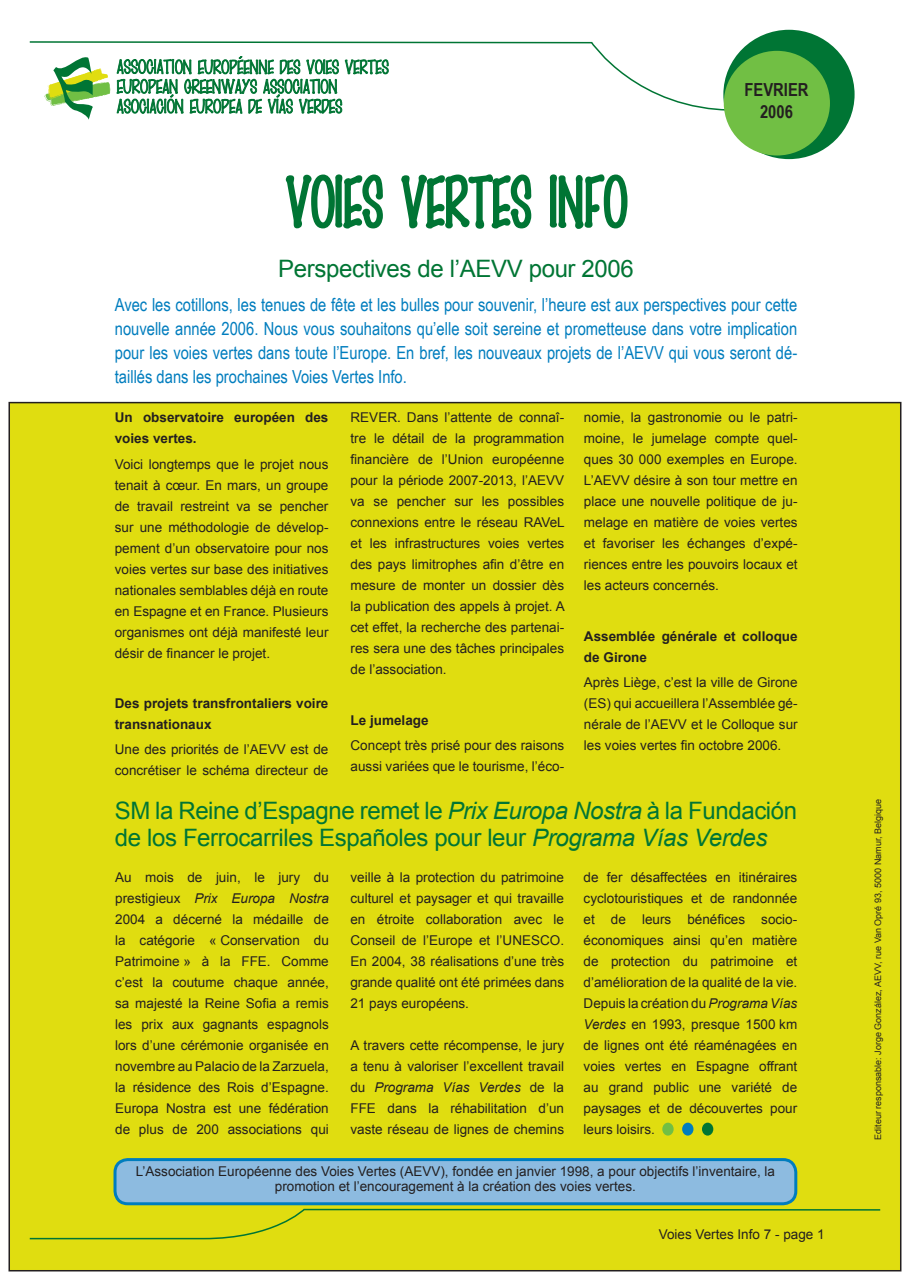
<style>
.page{position:relative;width:910px;height:1280px;background:#fff}
.page>*{position:absolute;margin:0;border:0;box-sizing:border-box;transform-origin:0 0}
.t1{font:60px "Marker Fine Point";letter-spacing:.02em;color:#007534}
.t2{font:24px/27px "Arial";letter-spacing:-.015em;color:#007534}
.t3{font:18px/24px "Arial Narrow";color:#007dbe;text-align:justify}
.t4{font:700 18px/21.6px "Arial Narrow";color:#231f20;text-align:center}
.t5{font:13.5px/21px "Arial";color:#231f20;text-align:justify}
.t6{font:700 13.5px/21px "Arial";color:#231f20}
.t7{font:9px "Arial";color:#231f20}
.s1{font-style:italic}
</style>
<div class="page">
<div style="left:9px;top:403px;width:892px;height:868px;background:#e0dd10"></div>
<svg style="left:285px;top:174px;width:98px;height:55px"></svg>
<svg style="left:401px;top:174px;width:131px;height:55px"></svg>
<svg style="left:549px;top:174px;width:79px;height:55px"></svg>
<svg style="left:29px;top:41px;width:707px;height:71px"></svg>
<svg style="left:29px;top:1158px;width:852px;height:82px"></svg>
<div style="left:723px;top:30px;width:132px;height:129px;background:#007534;border-radius:50%"></div>
<div style="left:724px;top:51px;width:106px;height:104px;background:#71bf44;border-radius:50%"></div>
<svg style="left:44px;top:56px;width:345px;height:64px"></svg>
<div style="left:662px;top:1123px;width:12px;height:12px;background:#71bf44;border-radius:50%"></div>
<div style="left:682px;top:1123px;width:11px;height:12px;background:#007dbe;border-radius:50%"></div>
<div style="left:702px;top:1123px;width:11px;height:12px;background:#007534;border-radius:50%"></div>
<h1 class="t1" style="left:287px;top:164px;width:342px">VOIES VERTES INFO</h1>
<h3 class="t4" style="left:744px;top:78px;width:65px">FEVRIER<br>2006</h3>
<h2 class="t2" style="left:278px;top:255px;width:357px">Perspectives de l’AEVV pour 2006</h2>
<p class="t3" style="left:115px;top:292px;width:684px">Avec les cotillons, les tenues de fête et les bulles pour souvenir, l’heure est aux perspectives pour cette nouvelle année 2006. Nous vous souhaitons qu’elle soit sereine et prometteuse dans votre implication pour les voies vertes dans toute l’Europe. En bref, les nouveaux projets de l’AEVV qui vous seront dé&shy;taillés dans les prochaines Voies Vertes Info.</p>
<p class="t6" style="left:115px;top:407px;width:215px">Un observatoire européen des voies vertes.</p>
<p class="t5" style="left:115px;top:453px;width:215px">Voici longtemps que le projet nous tenait à cœur. En mars, un groupe de travail restreint va se pencher sur une méthodologie de dévelop&shy;pement d’un observatoire pour nos voies vertes sur base des initiatives nationales semblables déjà en route en Espagne et en France. Plusieurs organismes ont déjà manifesté leur désir de financer le projet.</p>
<p class="t6" style="left:115px;top:693px;width:215px">Des projets transfrontaliers voire transnationaux</p>
<p class="t5" style="left:115px;top:739px;width:215px">Une des priorités de l’AEVV est de concrétiser le schéma directeur de</p>
<p class="t5" style="left:351px;top:407px;width:216px">REVER. Dans l’attente de connaî&shy;tre le détail de la programmation financière de l’Union européenne pour la période 2007-2013, l’AEVV va se pencher sur les possibles connexions entre le réseau RAVeL et les infrastructures voies vertes des pays limitrophes afin d’être en mesure de monter un dossier dès la publication des appels à projet. A cet effet, la recherche des partenai&shy;res sera une des tâches principales de l’association.</p>
<p class="t6" style="left:351px;top:710px;width:80px">Le jumelage</p>
<p class="t5" style="left:351px;top:735px;width:215px">Concept très prisé pour des raisons aussi variées que le tourisme, l’éco-</p>
<p class="t5" style="left:584px;top:407px;width:215px">nomie, la gastronomie ou le patri&shy;moine, le jumelage compte quel&shy;ques 30 000 exemples en Europe.<br>L’AEVV désire à son tour mettre en place une nouvelle politique de ju&shy;melage en matière de voies vertes et favoriser les échanges d’expé&shy;riences entre les pouvoirs locaux et les acteurs concernés.</p>
<p class="t6" style="left:584px;top:626px;width:215px">Assemblée générale et colloque de Girone</p>
<p class="t5" style="left:584px;top:672px;width:215px">Après Liège, c’est la ville de Girone (ES) qui accueillera l’Assemblée gé&shy;nérale de l’AEVV et le Colloque sur les voies vertes fin octobre 2006.</p>
<h2 class="t2" style="left:115px;top:797px;width:684px">SM la Reine d’Espagne remet le <span class="s1">Prix Europa Nostra</span> à la Fundación de los Ferrocarriles Españoles pour leur <span class="s1">Programa Vías Verdes</span></h2>
<p class="t5" style="left:115px;top:866px;width:215px">Au mois de juin, le jury du prestigieux <span class="s1">Prix Europa Nostra </span>2004 a décerné la médaille de la catégorie « Conservation du Patrimoine » à la FFE. Comme c’est la coutume chaque année, sa majesté la Reine Sofia a remis les prix aux gagnants espagnols lors d’une cérémonie organisée en novembre au Palacio de la Zarzuela, la résidence des Rois d’Espagne.<br>Europa Nostra est une fédération de plus de 200 associations qui</p>
<p class="t5" style="left:584px;top:866px;width:215px">de fer désaffectées en itinéraires cyclotouristiques et de randonnée et de leurs bénéfices socio&shy;économiques ainsi qu’en matière de protection du patrimoine et d’amélioration de la qualité de la vie.<br>Depuis la création du <span class="s1">Programa Vías Verdes</span> en 1993, presque 1500 km de lignes ont été réaménagées en voies vertes en Espagne offrant au grand public une variété de paysages et de découvertes pour leurs loisirs.</p>
<p class="t5" style="left:350px;top:866px;width:215px">veille à la protection du patrimoine culturel et paysager et qui travaille en étroite collaboration avec le Conseil de l’Europe et l’UNESCO.<br>En 2004, 38 réalisations d’une très grande qualité ont été primées dans 21 pays européens.</p>
<p class="t5" style="left:350px;top:1034px;width:215px">A travers cette récompense, le jury a tenu à valoriser l’excellent travail du <span class="s1">Programa Vías Verdes</span> de la FFE dans la réhabilitation d’un vaste réseau de lignes de chemins</p>
<p class="t5" style="left:136px;top:1163px;width:641px;line-height:15px;text-align:center">L’Association Européenne des Voies Vertes (AEVV), fondée en janvier 1998, a pour objectifs l’inventaire, la promotion et l’encouragement à la création des voies vertes.</p>
<p class="t5" style="left:659px;top:1223px;width:167px">Voies Vertes Info 7 - page 1</p>
<p class="t7" style="left:872px;top:1140px;width:342px;rotate:-90deg">Editeur responsable: Jorge González, AEVV, rue Van Opré 93, 5000 Namur, Belgique</p>
</div>
